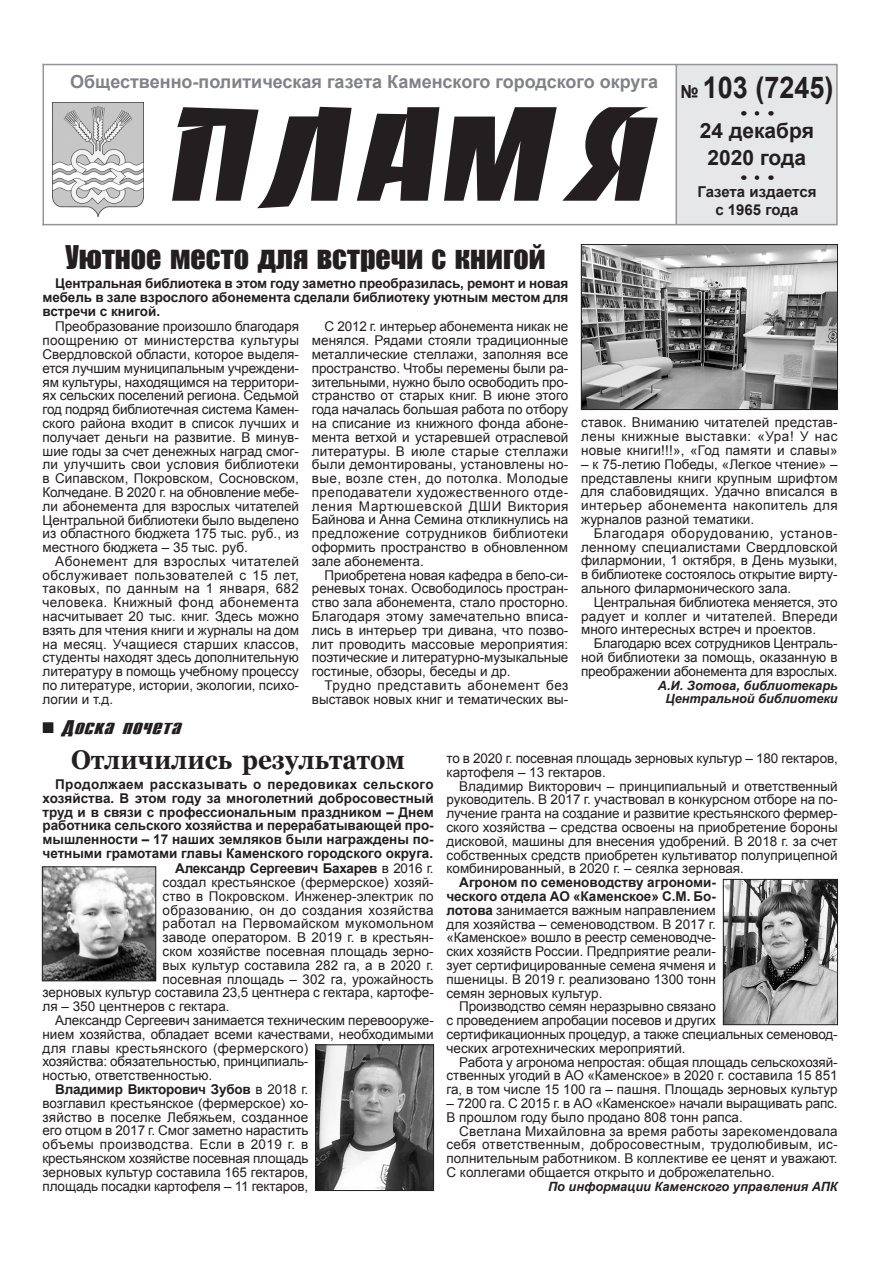
<style>
.page{position:relative;width:893px;height:1263px;background:#fff}
.page>*{position:absolute;margin:0;border:0;box-sizing:border-box;transform-origin:0 0}
.t1{font:120px "Banco Normal";letter-spacing:-.015em;color:#231f20;scale:1.15 1}
.t2{font:30px "Impact";color:#231f20}
.t3{font:700 30px "Arial";color:#231f20;scale:.9 1}
.t4{font:700 27px "Georgia";color:#231f20;scale:.9 1}
.t5{font:700 21px/27px "Arial";color:#231f20;text-align:center}
.t6{font:700 18px "Arial";color:#808285}
.t7{font:italic 700 16.5px "Compact";color:#231f20;scale:1.4 1}
.t8{font:700 15px "Arial";color:#231f20}
.t9{font:13.5px/13.8px "Arial";color:#231f20;text-align:justify}
.t10{font:700 13.5px/13.8px "Arial";letter-spacing:-.015em;color:#231f20;text-align:justify}
.t11{font:13.5px "Arial";letter-spacing:.025em;color:#231f20}
.t12{font:13.5px "Arial";letter-spacing:.02em;color:#231f20}
.t13{font:italic 700 12.75px/13.8px "Arial";color:#231f20;text-align:right}
.s1{font-size:18px}
.s2{font-weight:400}
.s3{font-weight:700}
</style>
<div class="page">
<div style="left:676px;top:64px;width:162px;height:161px;background:#e6e7e9;border:2px solid #939598"></div>
<hr style="left:43px;top:64px;width:633px;height:1px;background:#939598">
<hr style="left:43px;top:224px;width:633px;height:1px;background:#939598">
<svg style="left:757px;top:175px;width:3px;height:5px"></svg>
<svg style="left:757px;top:111px;width:3px;height:5px"></svg>
<hr style="left:43px;top:64px;width:1px;height:161px;background:#939598">
<img style="left:53px;top:103px;width:91px;height:114px">
<div style="left:44px;top:723px;width:9px;height:9px;background:#231f20"></div>
<div style="left:43px;top:722px;width:10px;height:11px;border:2px solid #231f20"></div>
<img style="left:583px;top:246px;width:253px;height:162px">
<div style="left:581px;top:244px;width:257px;height:166px;border:1px solid #231f20"></div>
<img style="left:44px;top:869px;width:110px;height:110px">
<div style="left:42px;top:867px;width:114px;height:114px;border:1px solid #231f20"></div>
<img style="left:318px;top:1047px;width:114px;height:142px">
<div style="left:316px;top:1045px;width:118px;height:146px;border:1px solid #231f20"></div>
<img style="left:725px;top:881px;width:111px;height:142px">
<div style="left:723px;top:879px;width:115px;height:146px;border:1px solid #231f20"></div>
<h3 class="t6" style="left:70px;top:69px;width:590px">Общественно-политическая газета Каменского городского округа</h3>
<h2 class="t3" style="left:680px;top:67px;width:172px"><span class="s1">№</span> 103 (7245)</h2>
<h3 class="t5" style="left:700px;top:118px;width:116px">24 декабря<br>2020 года</h3>
<p class="t8" style="left:697px;top:182px;width:121px">Газета издается</p>
<h1 class="t1" style="left:161px;top:83px;width:437px">ПЛАМЯ</h1>
<p class="t8" style="left:715px;top:200px;width:84px">с 1965 года</p>
<h2 class="t2" style="left:65px;top:234px;width:481px">Уютное место для встречи с книгой</h2>
<p class="t10" style="left:43px;top:277px;width:527px;text-indent:13px">Центральная библиотека в этом году заметно преобразилась, ремонт и новая мебель в зале взрослого абонемента сделали библиотеку уютным местом для встречи с книгой.</p>
<p class="t9" style="left:312px;top:320px;width:258px;text-indent:13px">С 2012 г. интерьер абонемента никак не менялся. Рядами стояли традиционные металлические стеллажи, заполняя все пространство. Чтобы перемены были ра&shy;зительными, нужно было освободить про&shy;странство от старых книг. В июне этого года началась большая работа по отбору на списание из книжного фонда абоне&shy;мента ветхой и устаревшей отраслевой литературы. В июле старые стеллажи были демонтированы, установлены но&shy;вые, возле стен, до потолка. Молодые преподаватели художественного отде&shy;ления Мартюшевской ДШИ Виктория Байнова и Анна Семина откликнулись на предложение сотрудников библиотеки оформить пространство в обновленном зале абонемента.</p>
<p class="t9" style="left:312px;top:568px;width:258px;text-indent:13px">Приобретена новая кафедра в бело-си&shy;реневых тонах. Освободилось простран&shy;ство зала абонемента, стало просторно.<br>Благодаря этому замечательно вписа&shy;лись в интерьер три дивана, что позво&shy;лит проводить массовые мероприятия: поэтические и литературно-музыкальные гостиные, обзоры, беседы и др.</p>
<p class="t9" style="left:312px;top:678px;width:258px;text-align:right">Трудно представить абонемент без выставок новых книг и тематических вы-</p>
<p class="t9" style="left:43px;top:320px;width:258px;text-indent:13px">Преобразование произошло благодаря поощрению от министерства культуры Свердловской области, которое выделя&shy;ется лучшим муниципальным учреждени&shy;ям культуры, находящимся на территори&shy;ях сельских поселений региона. Седьмой год подряд библиотечная система Камен&shy;ского района входит в список лучших и получает деньги на развитие. В минув&shy;шие годы за счет денежных наград смог&shy;ли улучшить свои условия библиотеки в Сипавском, Покровском, Сосновском, Колчедане. В 2020 г. на обновление мебе&shy;ли абонемента для взрослых читателей Центральной библиотеки было выделено из областного бюджета 175 тыс. руб., из местного бюджета – 35 тыс. руб.</p>
<p class="t9" style="left:43px;top:554px;width:258px;text-indent:13px">Абонемент для взрослых читателей обслуживает пользователей с 15 лет, таковых, по данным на 1 января, 682 человека. Книжный фонд абонемента насчитывает 20 тыс. книг. Здесь можно взять для чтения книги и журналы на дом на месяц. Учащиеся старших классов, студенты находят здесь дополнительную литературу в помощь учебному процессу по литературе, истории, экологии, психо&shy;логии и т.д.</p>
<p class="t9" style="left:581px;top:416px;width:258px">ставок. Вниманию читателей представ&shy;лены книжные выставки: «Ура! У нас новые книги!!!», «Год памяти и славы»</p>
<p class="t9" style="left:581px;top:457px;width:258px">– к 75-летию Победы, «Легкое чтение» – представлены книги крупным шрифтом для слабовидящих. Удачно вписался в интерьер абонемента накопитель для журналов разной тематики.</p>
<p class="t9" style="left:581px;top:526px;width:258px;text-indent:13px">Благодаря оборудованию, установ&shy;ленному специалистами Свердловской филармонии, 1 октября, в день музыки, в библиотеке состоялось открытие вирту&shy;ального филармонического зала.</p>
<p class="t9" style="left:581px;top:595px;width:258px;text-indent:13px">Центральная библиотека меняется, это радует и коллег и читателей. Впереди много интересных встреч и проектов.</p>
<p class="t9" style="left:581px;top:637px;width:258px;text-indent:13px">Благодарю всех сотрудников Централь&shy;ной библиотеки за помощь, оказанную в преображении абонемента для взрослых.</p>
<p class="t13" style="left:658px;top:679px;width:181px">А.И. Зотова, библиотекарь<br>Центральной библиотеки</p>
<p class="t7" style="left:61px;top:717px;width:87px">Доска почета</p>
<h3 class="t4" style="left:71px;top:742px;width:372px">Отличились результатом</h3>
<p class="t10" style="left:43px;top:778px;width:393px;text-indent:13px">Продолжаем рассказывать о передовиках сельского хозяйства. В этом году за многолетний добросовестный труд и в связи с профессиональным праздником – Днем работника сельского хозяйства и перерабатывающей про&shy;мышленности – 17 наших земляков были награждены по&shy;четными грамотами главы Каменского городского округа.</p>
<p class="t10" style="left:175px;top:862px;width:260px">Александр Сергеевич Бахарев <span class="s2">в 2016 г.</span></p>
<p class="t9" style="left:163px;top:875px;width:273px">создал крестьянское (фермерское) хозяй-</p>
<p class="t9" style="left:163px;top:889px;width:273px">ство в Покровском. Инженер-электрик по</p>
<p class="t11" style="left:163px;top:901px;width:273px">образованию, он до создания хозяйства</p>
<p class="t11" style="left:163px;top:915px;width:273px">работал на Первомайском мукомольном</p>
<p class="t9" style="left:163px;top:931px;width:273px">заводе оператором. В 2019 г. в крестьян-</p>
<p class="t9" style="left:163px;top:944px;width:273px">ском хозяйстве посевная площадь зерно-</p>
<p class="t9" style="left:163px;top:958px;width:273px">вых культур составила 282 га, а в 2020 г.</p>
<p class="t9" style="left:163px;top:972px;width:273px">посевная площадь – 302 га, урожайность</p>
<p class="t9" style="left:43px;top:986px;width:393px">зерновых культур составила 23,5 центнера с гектара, картофе-</p>
<p class="t9" style="left:43px;top:1000px;width:189px">ля – 350 центнеров с гектара.</p>
<p class="t9" style="left:55px;top:1013px;width:380px">Александр Сергеевич занимается техническим перевооруже-</p>
<p class="t9" style="left:43px;top:1027px;width:393px">нием хозяйства, обладает всеми качествами, необходимыми</p>
<p class="t12" style="left:43px;top:1039px;width:267px">для главы крестьянского (фермерского)</p>
<p class="t9" style="left:43px;top:1055px;width:267px">хозяйства: обязательностью, принципиаль-</p>
<p class="t9" style="left:43px;top:1069px;width:171px">ностью, ответственностью.</p>
<p class="t10" style="left:55px;top:1083px;width:255px">Владимир Викторович Зубов <span class="s2">в 2018 г.</span></p>
<p class="t9" style="left:43px;top:1096px;width:267px">возглавил крестьянское (фермерское) хо-</p>
<p class="t9" style="left:43px;top:1110px;width:267px">зяйство в поселке Лебяжьем, созданное</p>
<p class="t9" style="left:43px;top:1124px;width:267px">его отцом в 2017 г. Смог заметно нарастить</p>
<p class="t11" style="left:43px;top:1135px;width:267px">объемы производства. Если в 2019 г. в</p>
<p class="t9" style="left:43px;top:1151px;width:267px">крестьянском хозяйстве посевная площадь</p>
<p class="t9" style="left:43px;top:1165px;width:267px">зерновых культур составила 165 гектаров,</p>
<p class="t9" style="left:43px;top:1179px;width:267px">площадь посадки картофеля – 11 гектаров,</p>
<p class="t9" style="left:446px;top:751px;width:393px">то в 2020 г. посевная площадь зерновых культур – 180 гектаров, картофеля – 13 гектаров.</p>
<p class="t9" style="left:446px;top:779px;width:393px;text-indent:13px">Владимир Викторович – принципиальный и ответственный руководитель. В 2017 г. участвовал в конкурсном отборе на по&shy;лучение гранта на создание и развитие крестьянского фермер&shy;ского хозяйства – средства освоены на приобретение бороны дисковой, машины для внесения удобрений. В 2018 г. за счет собственных средств приобретен культиватор полуприцепной комбинированный, в 2020 г. – сеялка зерновая.</p>
<p class="t9" style="left:446px;top:876px;width:271px;text-indent:13px"><span class="s3">Агроном по семеноводству агрономи&shy;ческого отдела АО «Каменское» С.М. Бо&shy;лотова</span> занимается важным направлением для хозяйства – семеноводством. В 2017 г. «Каменское» вошло в реестр семеноводче&shy;ских хозяйств России. Предприятие реали&shy;зует сертифицированные семена ячменя и пшеницы. В 2019 г. реализовано 1300 тонн семян зерновых культур.</p>
<p class="t9" style="left:446px;top:1000px;width:393px;text-align:left;text-indent:13px">Производство семян неразрывно связано<br>с проведением апробации посевов и других сертификационных процедур, а также специальных семеновод&shy;ческих агротехнических мероприятий.</p>
<p class="t9" style="left:446px;top:1055px;width:393px;text-indent:13px">Работа у агронома непростая: общая площадь сельскохозяй&shy;ственных угодий в АО «Каменское» в 2020 г. составила 15 851 га, в том числе 15 100 га – пашня. Площадь зерновых культур</p>
<p class="t9" style="left:446px;top:1096px;width:393px">– 7200 га. С 2015 г. в АО «Каменское» начали выращивать рапс.<br>В прошлом году было продано 808 тонн рапса.</p>
<p class="t9" style="left:446px;top:1124px;width:393px;text-indent:13px">Светлана Михайловна за время работы зарекомендовала себя ответственным, добросовестным, трудолюбивым, ис&shy;полнительным работником. В коллективе ее ценят и уважают.<br>С коллегами общается открыто и доброжелательно.</p>
<p class="t13" style="left:548px;top:1180px;width:291px">По информации Каменского управления АПК</p>
</div>
